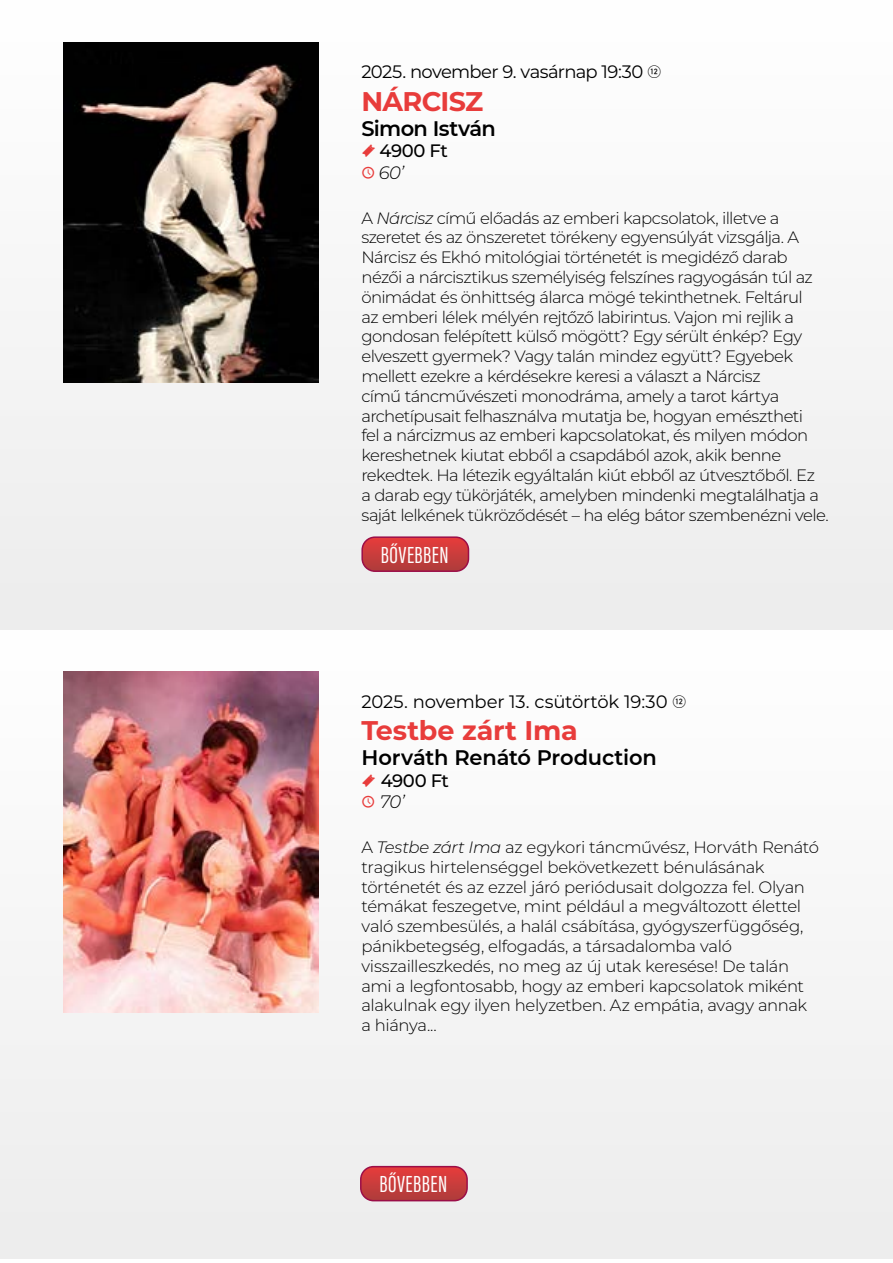
<style>
.page{position:relative;width:893px;height:1263px;background:#fff}
.page>*{position:absolute;margin:0;border:0;box-sizing:border-box;transform-origin:0 0}
.t1{font:700 27px "Montserrat";letter-spacing:-.01em;color:#e83c3b}
.t2{font:24px "Acumin Pro Extra Cond";letter-spacing:.02em;color:#fff}
.t3{font:600 21px "Montserrat";letter-spacing:-.015em;color:#000}
.t4{font:18px "Montserrat";letter-spacing:-.02em;color:#000}
.t5{font:18px "Montserrat";letter-spacing:-.04em;color:#000}
.t6{font:500 18px/21.6px "Montserrat";letter-spacing:-.025em;color:#000}
.t7{font:300 16.5px/19.8px "Montserrat";letter-spacing:-.03em;color:#000}
.s1{font-family:"Tancszinhaz"}
.s2{font-family:"Tancszinhaz";font-weight:400;color:#e83c3b}
.s3{font-weight:300;font-style:italic}
.s4{font-style:italic}
</style>
<div class="page">
<div style="left:0;top:0;width:893px;height:629px;background:#f4f4f4"></div>
<svg style="left:364px;top:539px;width:104px;height:32px;background:#ca3e3d"></svg>
<div style="left:361px;top:536px;width:108px;height:36px;border:2px solid #9b0e48;border-radius:13px"></div>
<img style="left:64px;top:43px;width:255px;height:340px">
<div style="left:0;top:629px;width:893px;height:630px;background:#f4f4f4"></div>
<svg style="left:361px;top:1166px;width:106px;height:35px;background:#ca4141"></svg>
<div style="left:360px;top:1166px;width:108px;height:35px;border:2px solid #9b0e48;border-radius:13px"></div>
<img style="left:64px;top:672px;width:255px;height:340px">
<p class="t5" style="left:361px;top:59px;width:302px">2025. november 9. vasárnap 19:30 <span class="s1">G</span></p>
<h1 class="t1" style="left:361px;top:82px;width:123px">NÁRCISZ</h1>
<p class="t3" style="left:361px;top:113px;width:136px">Simon István</p>
<p class="t6" style="left:361px;top:140px;width:88px"><span class="s2">E</span> 4900 Ft<br><span class="s2">D</span> <span class="s3">60’</span></p>
<p class="t7" style="left:361px;top:207px;width:469px">A <span class="s4">Nárcisz</span> című előadás az emberi kapcsolatok, illetve a szeretet és az önszeretet törékeny egyensúlyát vizsgálja. A Nárcisz és Ekhó mitológiai történetét is megidéző darab nézői a nárcisztikus személyiség felszínes ragyogásán túl az önimádat és önhittség álarca mögé tekinthetnek. Feltárul<br>az emberi lélek mélyén rejtőző labirintus. Vajon mi rejlik a gondosan felépített külső mögött? Egy sérült énkép? Egy elveszett gyermek? Vagy talán mindez együtt? Egyebek mellett ezekre a kérdésekre keresi a választ a Nárcisz<br>című táncművészeti monodráma, amely a tarot kártya archetípusait felhasználva mutatja be, hogyan emésztheti<br>fel a nárcizmus az emberi kapcsolatokat, és milyen módon kereshetnek kiutat ebből a csapdából azok, akik benne rekedtek. Ha létezik egyáltalán kiút ebből az útvesztőből. Ez<br>a darab egy tükörjáték, amelyben mindenki megtalálhatja a saját lelkének tükröződését – ha elég bátor szembenézni vele.</p>
<h2 class="t2" style="left:381px;top:540px;width:69px">BŐVEBBEN</h2>
<p class="t4" style="left:361px;top:689px;width:327px">2025. november 13. csütörtök 19:30 <span class="s1">G</span></p>
<h1 class="t1" style="left:361px;top:711px;width:218px">Testbe zárt Ima</h1>
<p class="t3" style="left:361px;top:743px;width:297px">Horváth Renátó Production</p>
<p class="t6" style="left:361px;top:769px;width:89px"><span class="s2">E</span> 4900 Ft<br><span class="s2">D</span> <span class="s3">70’</span></p>
<p class="t7" style="left:361px;top:837px;width:459px">A <span class="s4">Testbe zárt Ima</span> az egykori táncművész, Horváth Renátó tragikus hirtelenséggel bekövetkezett bénulásának történetét és az ezzel járó periódusait dolgozza fel. Olyan témákat feszegetve, mint például a megváltozott élettel való szembesülés, a halál csábítása, gyógyszerfüggőség, pánikbetegség, elfogadás, a társadalomba való visszailleszkedés, no meg az új utak keresése! De talán ami a legfontosabb, hogy az emberi kapcsolatok miként alakulnak egy ilyen helyzetben. Az empátia, avagy annak a hiánya...</p>
<h2 class="t2" style="left:379px;top:1170px;width:69px">BŐVEBBEN</h2>
</div>
